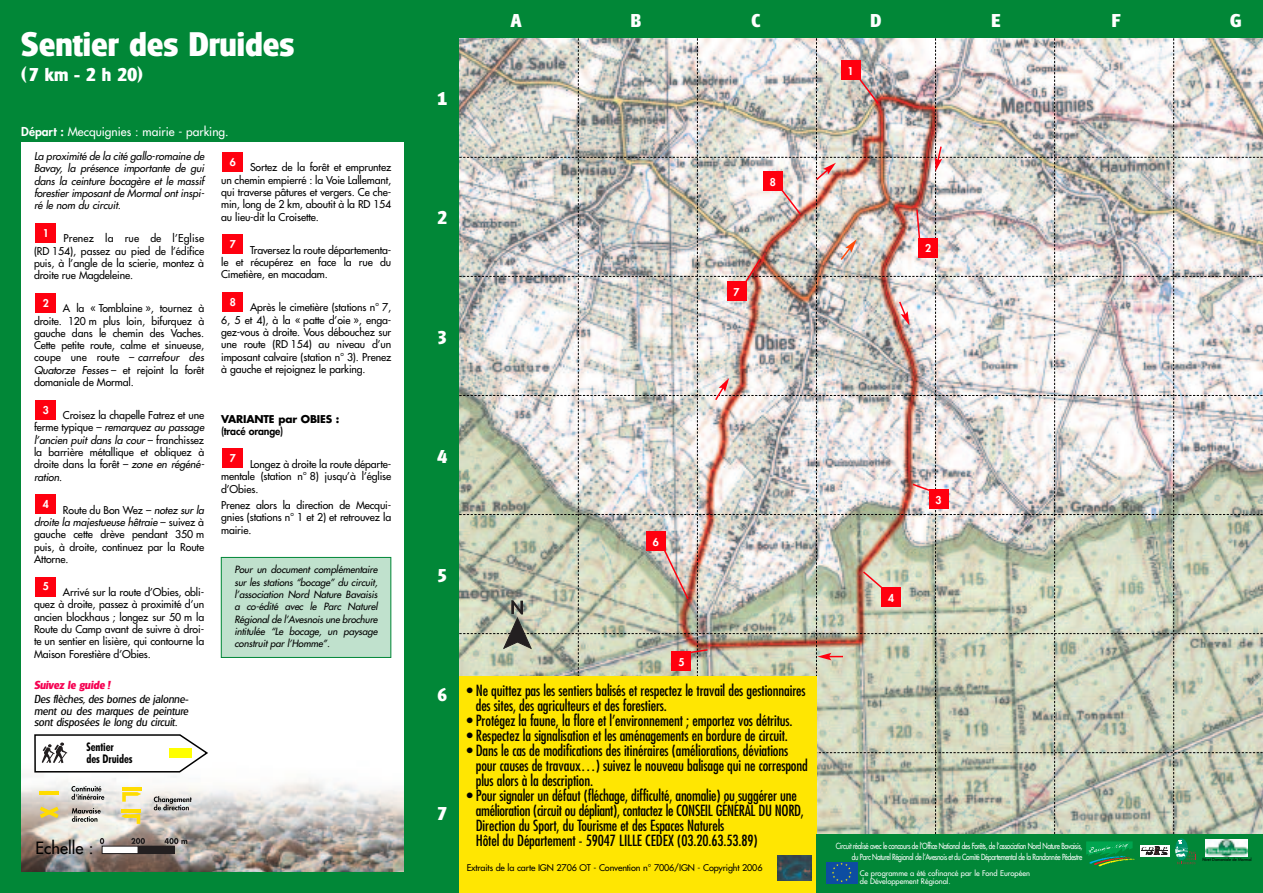
<style>
.page{position:relative;width:1263px;height:893px;background:#018737}
.page>*{position:absolute;margin:0;border:0;box-sizing:border-box;transform-origin:0 0}
.t1{font:700 33px "Glasgow";color:#fff}
.t2{font:700 18px "Glasgow";color:#fff}
.t3{font:16.5px "Futura";color:#000}
.t4{font:condensed 15px/15px "Futura";letter-spacing:-.01em;color:#000}
.t5{font:12px "Futura";color:#fff}
.t6{font:700 condensed 12px/12px "Futura BT";letter-spacing:-.01em;color:#000;scale:.94 1}
.t7{font:italic 11.25px/11.7px "Glasgow";letter-spacing:-.01em;color:#000;text-align:justify}
.t8{font:italic 700 11.25px "Glasgow";letter-spacing:-.01em;color:#f50252}
.t9{font:10.5px/12.3px "Futura";letter-spacing:-.01em;color:#000;text-align:justify}
.t10{font:italic 10.5px/12.3px "Futura";letter-spacing:-.01em;color:#000;text-align:justify}
.t11{font:800 10.5px "Futura";color:#fff}
.t12{font:700 10.5px "Futura";letter-spacing:-.015em;color:#000}
.t13{font:800 10.5px "Futura";letter-spacing:-.01em;color:#000}
.t14{font:italic 9.75px/12.3px "Futura";letter-spacing:-.01em;color:#000;text-align:justify}
.t15{font:9px "Futura";letter-spacing:-.015em;color:#000}
.t16{font:8.25px/11.2px "Futura";letter-spacing:-.06em;color:#fff;text-align:right;scale:.8 1}
.t17{font:7.5px/7.5px "Futura";color:#fff}
.t18{font:4.2px "Futura";color:#000}
.s1{font-weight:800}
.s2{font-style:italic}
</style>
<div class="page">
<div style="left:21px;top:142px;width:383px;height:730px;background:#fff"></div>
<img style="left:21px;top:657px;width:383px;height:215px">
<div style="left:459px;top:676px;width:357px;height:217px;background:#ffe602"></div>
<div style="left:102px;top:846px;width:36px;height:7px;background:#fff"></div>
<div style="left:102px;top:846px;width:37px;height:8px;border:1px solid #231f20"></div>
<div style="left:138px;top:846px;width:36px;height:7px;background:#231f20"></div>
<div style="left:138px;top:846px;width:37px;height:8px;border:1px solid #231f20"></div>
<svg style="left:131px;top:838px;width:14px;height:6px"></svg>
<svg style="left:100px;top:838px;width:4px;height:6px"></svg>
<svg style="left:165px;top:838px;width:22px;height:6px"></svg>
<hr style="left:39px;top:791px;width:19px;height:3px;background:#ffdc01">
<svg style="left:71px;top:786px;width:33px;height:14px"></svg>
<svg style="left:154px;top:796px;width:38px;height:14px"></svg>
<svg style="left:72px;top:808px;width:29px;height:14px"></svg>
<svg style="left:40px;top:807px;width:19px;height:11px"></svg>
<svg style="left:122px;top:792px;width:19px;height:10px"></svg>
<hr style="left:122px;top:787px;width:19px;height:4px;background:#ffdc01">
<svg style="left:121px;top:814px;width:19px;height:10px"></svg>
<hr style="left:121px;top:809px;width:19px;height:4px;background:#ffdc01">
<svg style="left:34px;top:734px;width:174px;height:38px"></svg>
<div style="left:36px;top:577px;width:20px;height:19px;background:#ff000f"></div>
<div style="left:36px;top:495px;width:20px;height:19px;background:#ff000f"></div>
<div style="left:36px;top:400px;width:20px;height:19px;background:#ff000f"></div>
<div style="left:36px;top:293px;width:20px;height:19px;background:#ff000f"></div>
<div style="left:36px;top:223px;width:20px;height:19px;background:#ff000f"></div>
<div style="left:223px;top:449px;width:20px;height:19px;background:#ff000f"></div>
<div style="left:223px;top:292px;width:20px;height:19px;background:#ff000f"></div>
<div style="left:223px;top:235px;width:20px;height:19px;background:#ff000f"></div>
<div style="left:223px;top:152px;width:20px;height:19px;background:#ff000f"></div>
<div style="left:221px;top:557px;width:170px;height:100px;background:#c0e1cd"></div>
<div style="left:221px;top:557px;width:170px;height:101px;border:1px solid #018737"></div>
<div style="left:826px;top:862px;width:31px;height:22px;background:#0d4da1"></div>
<img style="left:459px;top:38px;width:804px;height:844px">
<h1 class="t1" style="left:21px;top:25px;width:275px">Sentier des Druides</h1>
<h2 class="t2" style="left:21px;top:64px;width:123px">(7 km - 2 h 20)</h2>
<p class="t5" style="left:21px;top:125px;width:209px"><span class="s1">Départ :</span> Mecquignies : mairie - parking.</p>
<p class="t10" style="left:34px;top:151px;width:172px">La proximité de la cité gallo-romaine de Bavay, la présence importante de gui dans la ceinture bocagère et le massif forestier imposant de Mormal ont inspi&shy;ré le nom du circuit.</p>
<p class="t9" style="left:34px;top:233px;width:172px;text-indent:30px">Prenez la rue de l’Eglise (RD 154), passez au pied de l’édifice puis, à l’angle de la scierie, montez à droite rue Magdeleine.</p>
<p class="t9" style="left:34px;top:303px;width:172px;text-indent:29px">A la « Tomblaine », tournez à droite. 120 m plus loin, bifurquez à gauche dans le chemin des Vaches.<br>Cette petite route, calme et sinueuse, coupe une route – <span class="s2">carrefour des Quatorze Fesses</span> – et rejoint la forêt domaniale de Mormal.</p>
<p class="t9" style="left:34px;top:410px;width:172px;text-indent:29px">Croisez la chapelle Fatrez et une ferme typique – <span class="s2">remarquez au passage l’ancien puit dans la cour</span> – franchissez la barrière métallique et obliquez à droite dans la forêt – <span class="s2">zone en régéné&shy;ration</span>.</p>
<p class="t9" style="left:34px;top:504px;width:172px;text-indent:29px">Route du Bon Wez – <span class="s2">notez sur la droite la majestueuse hêtraie</span> – suivez à gauche cette drève pendant 350 m puis, à droite, continuez par la Route Attorne.</p>
<p class="t9" style="left:34px;top:587px;width:172px;text-indent:29px">Arrivé sur la route d’Obies, obli&shy;quez à droite, passez à proximité d’un ancien blockhaus ; longez sur 50 m la Route du Camp avant de suivre à droi&shy;te un sentier en lisière, qui contourne la Maison Forestière d’Obies.</p>
<p class="t11" style="left:230px;top:157px;width:8px">6</p>
<p class="t9" style="left:221px;top:162px;width:172px;text-indent:29px">Sortez de la forêt et empruntez un chemin empierré : la Voie Lallemant, qui traverse pâtures et vergers. Ce che&shy;min, long de 2 km, aboutit à la RD 154 au lieu-dit la Croisette.</p>
<p class="t9" style="left:221px;top:244px;width:172px;text-indent:29px">Traversez la route départementa&shy;le et récupérez en face la rue du Cimetière, en macadam.</p>
<p class="t9" style="left:221px;top:302px;width:172px;text-indent:29px">Après le cimetière (stations n° 7, 6, 5 et 4), à la « patte d’oie », enga&shy;gez-vous à droite. Vous débouchez sur une route (RD 154) au niveau d’un imposant calvaire (station n° 3). Prenez à gauche et rejoignez le parking.</p>
<p class="t12" style="left:221px;top:414px;width:120px">VARIANTE par OBIES :</p>
<p class="t13" style="left:221px;top:426px;width:64px">(tracé orange)</p>
<p class="t9" style="left:221px;top:459px;width:172px;text-indent:29px">Longez à droite la route départe&shy;mentale (station n° 8) jusqu’à l’église d’Obies.</p>
<p class="t9" style="left:221px;top:500px;width:172px">Prenez alors la direction de Mecqui&shy;gnies (stations n° 1 et 2) et retrouvez la mairie.</p>
<p class="t11" style="left:43px;top:228px;width:8px">1</p>
<p class="t11" style="left:230px;top:239px;width:8px">7</p>
<p class="t11" style="left:230px;top:297px;width:8px">8</p>
<p class="t11" style="left:43px;top:298px;width:8px">2</p>
<p class="t11" style="left:43px;top:405px;width:8px">3</p>
<p class="t11" style="left:230px;top:453px;width:8px">7</p>
<p class="t11" style="left:43px;top:499px;width:8px">4</p>
<p class="t14" style="left:234px;top:564px;width:145px">Pour un document complémentaire sur les stations “bocage” du circuit, l’association Nord Nature Bavaisis a co-édité avec le Parc Naturel Régional de l’Avesnois une brochure intitulée “Le bocage, un paysage construit par l’Homme”.</p>
<p class="t11" style="left:43px;top:581px;width:8px">5</p>
<p class="t8" style="left:34px;top:679px;width:78px">Suivez le guide !</p>
<p class="t7" style="left:34px;top:693px;width:156px">Des flèches, des bornes de jalonne&shy;ment ou des marques de peinture sont disposées le long du circuit.</p>
<p class="t6" style="left:87px;top:742px;width:51px">Sentier<br>des Druides</p>
<h3 class="t3" style="left:36px;top:840px;width:59px">Echelle :</h3>
<h2 class="t2" style="left:437px;top:89px;width:12px">1</h2>
<h2 class="t2" style="left:437px;top:208px;width:12px">2</h2>
<h2 class="t2" style="left:437px;top:327px;width:12px">3</h2>
<h2 class="t2" style="left:511px;top:10px;width:12px">A</h2>
<h2 class="t2" style="left:631px;top:10px;width:12px">B</h2>
<h2 class="t2" style="left:751px;top:10px;width:11px">C</h2>
<h2 class="t2" style="left:870px;top:10px;width:12px">D</h2>
<h2 class="t2" style="left:991px;top:10px;width:11px">E</h2>
<h2 class="t2" style="left:1112px;top:10px;width:10px">F</h2>
<h2 class="t2" style="left:1230px;top:10px;width:13px">G</h2>
<p class="t11" style="left:770px;top:177px;width:8px">8</p>
<p class="t11" style="left:734px;top:287px;width:8px">7</p>
<p class="t11" style="left:848px;top:66px;width:8px">1</p>
<p class="t11" style="left:925px;top:243px;width:8px">2</p>
<h2 class="t2" style="left:437px;top:446px;width:12px">4</h2>
<h2 class="t2" style="left:437px;top:565px;width:12px">5</h2>
<p class="t11" style="left:653px;top:537px;width:8px">6</p>
<h2 class="t2" style="left:437px;top:684px;width:12px">6</h2>
<h2 class="t2" style="left:437px;top:803px;width:12px">7</h2>
<p class="t11" style="left:678px;top:657px;width:8px">5</p>
<h3 class="t4" style="left:476px;top:684px;width:331px;text-indent:-9px">• Ne quittez pas les sentiers balisés et respectez le travail des gestionnaires des sites, des agriculteurs et des forestiers.</h3>
<h3 class="t4" style="left:467px;top:714px;width:327px">• Protégez la faune, la flore et l’environnement ; emportez vos détritus.</h3>
<h3 class="t4" style="left:467px;top:729px;width:323px">• Respectez la signalisation et les aménagements en bordure de circuit.</h3>
<h3 class="t4" style="left:476px;top:744px;width:334px;text-indent:-9px">• Dans le cas de modifications des itinéraires (améliorations, déviations pour causes de travaux…) suivez le nouveau balisage qui ne correspond plus alors à la description.</h3>
<p class="t4" style="left:476px;top:789px;width:330px;text-indent:-9px">• Pour signaler un défaut (fléchage, difficulté, anomalie) ou suggérer une amélioration (circuit ou dépliant), contactez le CONSEIL GÉNÉRAL DU NORD, Direction du Sport, du Tourisme et des Espaces Naturels<br>Hôtel du Département - 59047 LILLE CEDEX (03.20.63.53.89)</p>
<p class="t15" style="left:467px;top:863px;width:297px">Extraits de la carte IGN 2706 OT - Convention n° 7006/IGN - Copyright 2006</p>
<p class="t11" style="left:888px;top:593px;width:8px">4</p>
<p class="t11" style="left:936px;top:495px;width:8px">3</p>
<p class="t16" style="left:836px;top:840px;width:310px">Circuit réalisé avec le concours de l’Office National des Forêts, de l’association Nord Nature Bavaisis, du Parc Naturel Régional de l’Avesnois et du Comité Départemental de la Randonnée Pédestre</p>
<p class="t17" style="left:860px;top:870px;width:172px">Ce programme a été cofinancé par le Fond Européen de Développement Régional.</p>
<p class="t18" style="left:1202px;top:857px;width:51px">Fôret Domaniale de Mormal</p>
</div>
